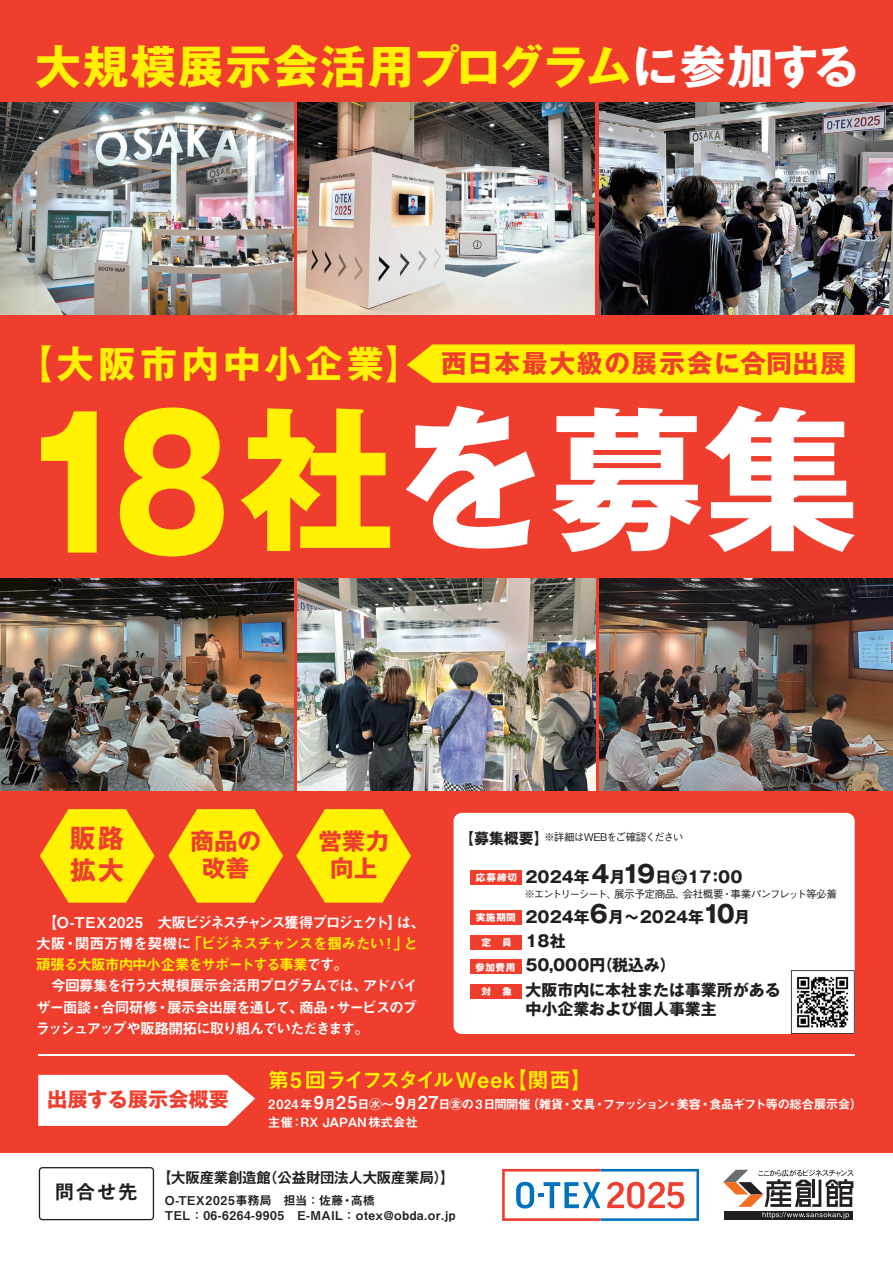
<style>
.page{position:relative;width:893px;height:1263px;background:#fff}
.page>*{position:absolute;margin:0;border:0;box-sizing:border-box;transform-origin:0 0}
.t1{font:700 155.7px "Gothic MB101 Pro";color:#fff}
.t2{font:700 45.75px "Gothic MB101 Pro";letter-spacing:.04em;color:#fff101}
.t3{font:700 25.8px/31.7px "Gothic MB101 Pro";color:#ef3e2e}
.t4{font:700 25.5px "Gothic MB101 Pro";letter-spacing:.07em;color:#ef3e2e}
.t5{font:700 23.55px/27px "Gothic MB101 Pro";color:#ef3e2e;text-align:center}
.t6{font:21.3px "Midashi Go Pro MB31";letter-spacing:.005em;color:#fff101}
.t7{font:700 20.25px "Gothic MB101 Pro";color:#ef3e2e}
.t8{font:700 18.9px "Gothic MB101 Pro De";color:#231f20}
.t9{font:700 15.9px/24.5px "Gothic MB101 Pro";color:#231f20}
.t10{font:14.85px/21.3px "Midashi Go Pro MB31";letter-spacing:-.085em;color:#fff}
.t11{font:700 14.4px "Gothic MB101 Pro De";letter-spacing:-.01em;color:#231f20}
.t12{font:12.75px/18.1px "Midashi Go Pro MB31";letter-spacing:-.05em;color:#fff}
.t13{font:12.15px/15.5px "Midashi Go Pro MB31";letter-spacing:.04em;color:#231f20}
.t14{font:500 10.65px "Gothic BBB Pro";letter-spacing:-.085em;color:#231f20}
.t15{font:700 9.6px "Gothic MB101 Pro";letter-spacing:.085em;color:#fff}
.s1{color:#fff}
.s2{font-size:37.2px;color:#fff101}
.s3{font-size:179.1px;color:#fff101}
.s4{color:#fff101}
.s5{font-family:"Gothic MB101 Pro";font-weight:700;font-size:14.85px}
.s6{font-size:23.85px}
.s7{font-family:"Koz Go Pr 6 N";font-weight:400}
.s8{font-size:17.85px}
</style>
<div class="page">
<div style="left:0;top:0;width:893px;height:1152px;background:#ef3e2e"></div>
<svg style="left:40px;top:809px;width:115px;height:94px"></svg>
<svg style="left:168px;top:809px;width:115px;height:94px"></svg>
<svg style="left:296px;top:809px;width:115px;height:94px"></svg>
<svg style="left:38px;top:1075px;width:217px;height:51px;background:#fdf1f0"></svg>
<hr style="left:38px;top:1054px;width:817px;height:2px;background:#fff">
<div style="left:454px;top:813px;width:401px;height:221px;background:#fff;border-radius:8px"></div>
<div style="left:724px;top:1210px;width:129px;height:9px;background:#231f20"></div>
<svg style="left:723px;top:1169px;width:131px;height:49px"></svg>
<svg style="left:39px;top:1167px;width:115px;height:53px"></svg>
<svg style="left:502px;top:1169px;width:197px;height:52px"></svg>
<img style="left:600px;top:102px;width:293px;height:213px">
<img style="left:0;top:102px;width:293px;height:213px">
<img style="left:297px;top:102px;width:298px;height:213px">
<img style="left:600px;top:578px;width:293px;height:213px">
<img style="left:0;top:578px;width:293px;height:213px">
<img style="left:298px;top:578px;width:297px;height:213px">
<div style="left:471px;top:870px;width:51px;height:15px;background:#ef3e2e"></div>
<div style="left:471px;top:910px;width:51px;height:15px;background:#ef3e2e"></div>
<div style="left:471px;top:935px;width:51px;height:14px;background:#ef3e2e"></div>
<div style="left:471px;top:959px;width:51px;height:15px;background:#ef3e2e"></div>
<div style="left:471px;top:984px;width:51px;height:15px;background:#ef3e2e"></div>
<svg style="left:407px;top:344px;width:448px;height:39px;background:#fee803"></svg>
<svg style="left:791px;top:970px;width:64px;height:64px"></svg>
<h2 class="t2" style="left:35px;top:29px;width:826px">大規模展示会活用プログラム<span class="s1">に参加する</span></h2>
<h3 class="t4" style="left:16px;top:342px;width:831px"><span class="s2">【大阪市内中小企業】</span> 西日本最大級の展示会に合同出展</h3>
<h1 class="t1" style="left:16px;top:350px;width:845px"><span class="s3">18</span><span class="s4">社</span>を募集</h1>
<h3 class="t3" style="left:70px;top:819px;width:56px">販路拡大</h3>
<h3 class="t5" style="left:191px;top:825px;width:72px">商品の改善</h3>
<h3 class="t5" style="left:318px;top:825px;width:72px">営業力向上</h3>
<p class="t10" style="left:35px;top:909px;width:391px">　【O -TEX 2025　大阪ビジネスチャンス獲得プロジェクト】は、大阪・関西万博を契機に<span class="s4">「ビジネスチャンスを掴みたい！」と頑張る大阪市内中小企業をサポートする事業</span>です。<br>　今回募集を行う大規模展示会活用プログラムでは、アドバイザー面談・合同研修・展示会出展を通して、商品・サービスのブラッシュアップや販路開拓に取り組んでいただきます。</p>
<p class="t14" style="left:459px;top:828px;width:226px"><span class="s5">【募集概要】</span>※詳細はWEBをご確認ください</p>
<p class="t15" style="left:476px;top:869px;width:43px">応募締切</p>
<p class="t15" style="left:476px;top:909px;width:42px">実施期間</p>
<p class="t15" style="left:481px;top:934px;width:32px">定　員</p>
<p class="t15" style="left:475px;top:959px;width:42px">参加費用</p>
<p class="t15" style="left:481px;top:984px;width:32px">対　象</p>
<p class="t9" style="left:525px;top:863px;width:218px">2024年<span class="s6">4</span>月<span class="s6">19</span>日金17：00</p>
<p class="t14" style="left:524px;top:885px;width:314px"><span class="s7">※</span>エントリーシート、展示予定商品、会社概要・事業パンフレット等必着</p>
<p class="t9" style="left:525px;top:902px;width:257px">2024年<span class="s6">6</span>月～2024年<span class="s6">10</span>月<br>18社<br>50,000円（税込み）<br>大阪市内に本社または事業所がある</p>
<p class="t9" style="left:525px;top:995px;width:193px">中小企業および個人事業主</p>
<h3 class="t7" style="left:47px;top:1083px;width:183px">出展する展示会概要</h3>
<h3 class="t6" style="left:268px;top:1063px;width:326px">第5回ライフスタイルWeek【関西】</h3>
<p class="t12" style="left:268px;top:1094px;width:596px">2024 年<span class="s8">9</span>月<span class="s8">25</span>日㊌～<span class="s8">9</span>月<span class="s8">27</span>日㊎の3日間開催（雑貨・文具・ファッション・美容・食品ギフト等の総合展示会）主催：RX JAPAN株式会社</p>
<p class="t8" style="left:55px;top:1176px;width:84px">問合せ先</p>
<p class="t11" style="left:157px;top:1166px;width:299px">【大阪産業創造館（公益財団法人大阪産業局）】</p>
<p class="t13" style="left:165px;top:1191px;width:292px">O-TEX2025事務局　担当：佐藤・高橋<br>TEL：06-6264-9905　E-MAIL：otex@obda.or.jp</p>
</div>
